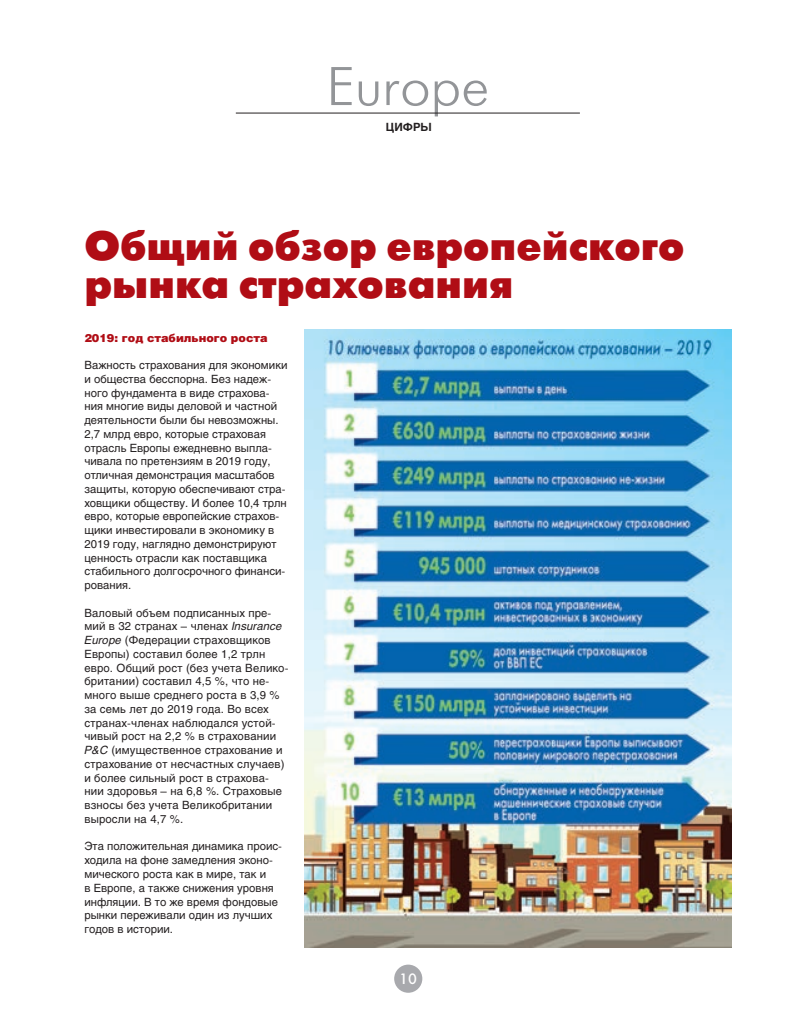
<style>
.page{position:relative;width:798px;height:1028px;background:#fff}
.page>*{position:absolute;margin:0;border:0;box-sizing:border-box;transform-origin:0 0}
.t1{font:54.25px "Futura Futuris Light C";color:#939598}
.t2{font:40.88px/37.5px "Futuris XC";color:#b00d15}
.t3{font:15px "Futura Futuris C";color:#fff}
.t4{font:11.25px/13.8px "Helios C";color:#231f20}
.t5{font:11.25px "Helios Black C";color:#b00d15}
.t6{font:700 11.25px "Helios C";color:#231f20}
.s1{font-style:italic}
</style>
<div class="page">
<div style="left:394px;top:964px;width:28px;height:28px;background:#a8a9ad;border-radius:50%"></div>
<hr style="left:236px;top:113px;width:343px;height:1px;background:#231f20">
<img style="left:304px;top:329px;width:427px;height:618px">
<h1 class="t1" style="left:326px;top:59px;width:164px">Europe</h1>
<p class="t6" style="left:386px;top:121px;width:47px">ЦИФРЫ</p>
<h2 class="t2" style="left:84px;top:228px;width:601px">Общий обзор европейского рынка страхования</h2>
<p class="t5" style="left:84px;top:330px;width:185px">2019: год стабильного роста</p>
<p class="t4" style="left:84px;top:358px;width:204px">Важность страхования для экономики и общества бесспорна. Без надеж&shy;ного фундамента в виде страхова&shy;ния многие виды деловой и частной деятельности были бы невозможны.<br>2,7 млрд евро, которые страховая отрасль Европы ежедневно выпла&shy;чивала по претензиям в 2019 году, отличная демонстрация масштабов защиты, которую обеспечивают стра&shy;ховщики обществу. И более 10,4 трлн евро, которые европейские страхов&shy;щики инвестировали в экономику в<br>2019 году, наглядно демонстрируют ценность отрасли как поставщика стабильного долгосрочного финанси&shy;рования.</p>
<p class="t4" style="left:84px;top:605px;width:205px">Валовый объем подписанных пре&shy;мий в 32 странах – членах <span class="s1">Insurance<br>Europe</span> (Федерации страховщиков<br>Европы) составил более 1,2 трлн евро. Общий рост (без учета Велико&shy;британии) составил 4,5 %, что не&shy;много выше среднего роста в 3,9 % за семь лет до 2019 года. Во всех странах-членах наблюдался устой&shy;чивый рост на 2,2 % в страховании<br><span class="s1">P&amp;C</span> (имущественное страхование и страхование от несчастных случаев) и более сильный рост в страхова&shy;нии здоровья – на 6,8 %. Страховые взносы без учета Великобритании выросли на 4,7 %.</p>
<p class="t4" style="left:84px;top:839px;width:199px">Эта положительная динамика проис&shy;ходила на фоне замедления эконо&shy;мического роста как в мире, так и<br>в Европе, а также снижения уровня инфляции. В то же время фондовые рынки переживали один из лучших годов в истории.</p>
<h3 class="t3" style="left:399px;top:969px;width:19px">10</h3>
</div>
